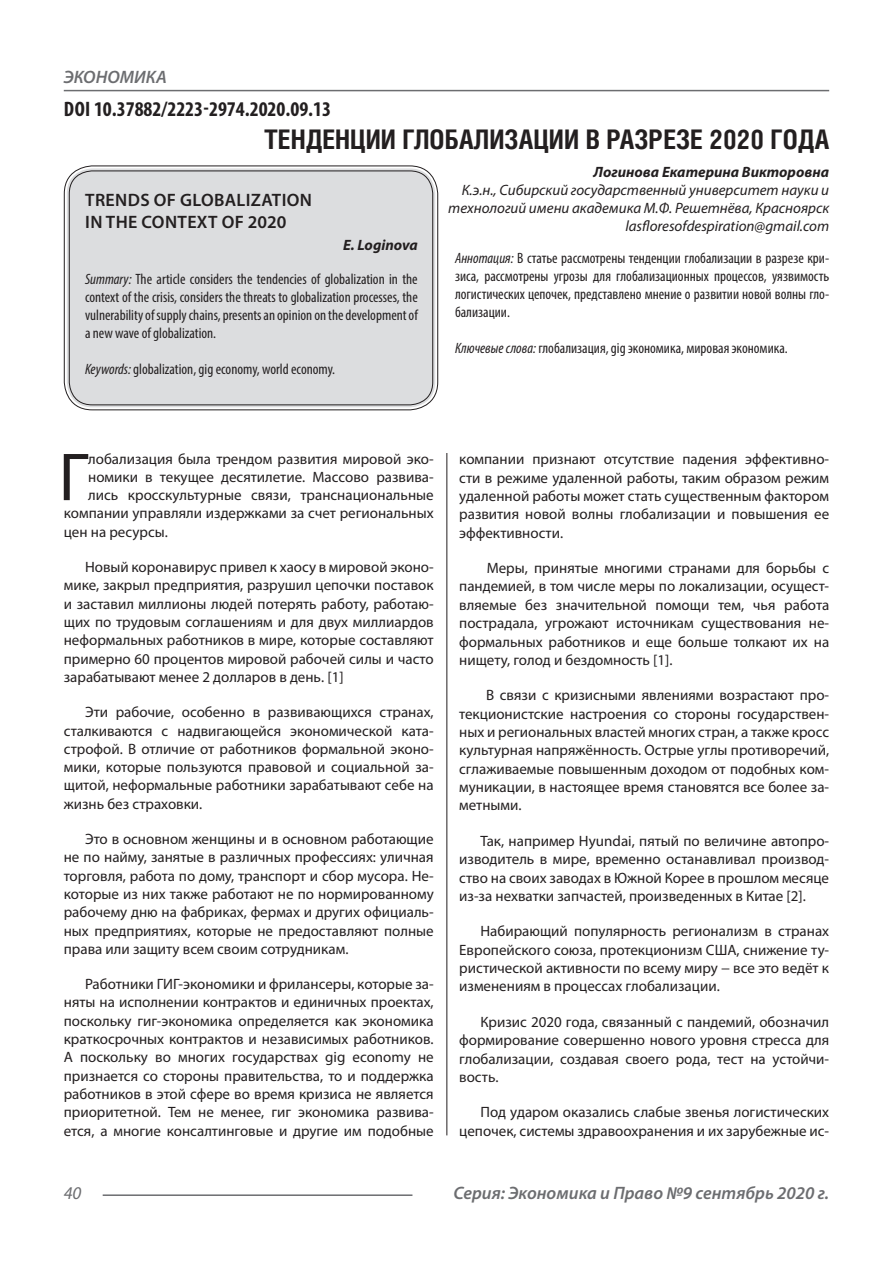
<style>
.page{position:relative;width:893px;height:1263px;background:#fff}
.page>*{position:absolute;margin:0;border:0;box-sizing:border-box;transform-origin:0 0}
.Статья_текст_первый{font:68.4px "Myriad Pro";color:#231f20}
.Статья_название{font:700 27px "Helios Cond C";color:#231f20}
.ДОИ{font:700 condensed 21px "Myriad Pro";color:#231f20}
.t1{font:italic 600 18px "Myriad Pro";color:#6c6d70}
.Статья_название_англ{font:600 18px/21.6px "Myriad Pro";letter-spacing:.02em;color:#231f20}
.t2{font:italic 18px "Myriad Pro";color:#6c6d70}
.Статья_текст{font:15px/18.3px "Myriad Pro";color:#231f20;text-align:justify}
.Статья_аннотация_анг{font:condensed 15px/18px "Myriad Pro";color:#231f20;text-align:justify}
.Статья_аннотация_тек{font:condensed 15px/18px "Myriad Pro";color:#231f20;text-align:justify}
.Статья_текст_первый-2{font:15px "Myriad Pro";color:#231f20}
.Статья_автор_инфо{font:italic 15px/18px "Myriad Pro";color:#231f20;text-align:right}
.Статья_автор_инфо-2{font:italic 700 15px "Myriad Pro";color:#231f20}
.Статья_автор_англ{font:italic 700 15px "Myriad Pro";color:#231f20}
.s1{font-style:italic}
</style>
<div class="page">
<hr style="left:446px;top:128px;width:1px;height:1007px;background:#231f20">
<hr style="left:103px;top:1194px;width:309px;height:2px;background:#6c6d70">
<hr style="left:64px;top:90px;width:765px;height:1px;background:#6c6d70">
<div style="left:443px;top:128px;width:12px;height:325px;background:#fff"></div>
<div style="left:67px;top:168px;width:368px;height:239px;background:#dcdddf;border-radius:26px"></div>
<div style="left:64px;top:165px;width:374px;height:245px;border:1px solid #231f20;border-radius:28px"></div>
<div style="left:69px;top:170px;width:364px;height:235px;border:1px solid #231f20;border-radius:23px"></div>
<p class="t1" style="left:64px;top:66px;width:105px">ЭКОНОМИКА</p>
<p class="ДОИ" style="left:64px;top:96px;width:269px">DOI 10.37882/2223-2974.2020.09.13</p>
<p class="Статья_название" style="left:264px;top:124px;width:567px">ТЕНДЕНЦИИ ГЛОБАЛИЗАЦИИ В РАЗРЕЗЕ 2020 ГОДА</p>
<p class="Статья_автор_инфо-2" style="left:593px;top:162px;width:237px">Логинова Екатерина Викторовна</p>
<p class="Статья_автор_инфо" style="left:448px;top:180px;width:382px">К.э.н., Сибирский государственный университет науки и технологий имени академика М.Ф. Решетнёва, Красноярск</p>
<p class="Статья_автор_инфо" style="left:625px;top:216px;width:205px">lasfloresofdespiration@gmail.com</p>
<p class="Статья_аннотация_тек" style="left:455px;top:249px;width:376px"><span class="s1">Аннотация:</span> В статье рассмотрены тенденции глобализации в разрезе кри&shy;зиса, рассмотрены угрозы для глобализационных процессов, уязвимость логистических цепочек, представлено мнение о развитии новой волны гло&shy;бализации.</p>
<p class="Статья_аннотация_тек" style="left:455px;top:339px;width:334px"><span class="s1">Ключевые слова:</span> глобализация, gig экономика, мировая экономика.</p>
<p class="Статья_название_англ" style="left:85px;top:189px;width:228px">TRENDS OF GLOBALIZATION<br>IN THE CONTEXT OF 2020</p>
<p class="Статья_автор_англ" style="left:343px;top:236px;width:76px">E. Loginova</p>
<p class="Статья_аннотация_анг" style="left:85px;top:270px;width:334px"><span class="s1">Summary:</span> The article considers the tendencies of globalization in the context of the crisis, considers the threats to globalization processes, the vulnerability of supply chains, presents an opinion on the development of a new wave of globalization.</p>
<p class="Статья_аннотация_анг" style="left:85px;top:360px;width:252px"><span class="s1">Keywords:</span> globalization, gig economy, world economy.</p>
<p class="Статья_текст_первый" style="left:59px;top:435px;width:31px">Г</p>
<p class="Статья_текст_первый-2" style="left:88px;top:450px;width:347px">лобализация была трендом развития мировой эко-</p>
<p class="Статья_текст_первый-2" style="left:88px;top:468px;width:347px">номики в текущее десятилетие. Массово развива-</p>
<p class="Статья_текст_первый-2" style="left:88px;top:486px;width:347px">лись кросскультурные связи, транснациональные</p>
<p class="Статья_текст_первый-2" style="left:64px;top:504px;width:371px">компании управляли издержками за счет региональных</p>
<p class="Статья_текст_первый-2" style="left:64px;top:522px;width:106px">цен на ресурсы.</p>
<p class="Статья_текст" style="left:64px;top:558px;width:371px;text-indent:21px">Новый коронавирус привел к хаосу в мировой эконо&shy;мике, закрыл предприятия, разрушил цепочки поставок и заставил миллионы людей потерять работу, работаю&shy;щих по трудовым соглашениям и для двух миллиардов неформальных работников в мире, которые составляют примерно 60 процентов мировой рабочей силы и часто зарабатывают менее 2 долларов в день. [1]</p>
<p class="Статья_текст" style="left:64px;top:703px;width:371px;text-indent:21px">Эти рабочие, особенно в развивающихся странах, сталкиваются с надвигающейся экономической ката&shy;строфой. В отличие от работников формальной эконо&shy;мики, которые пользуются правовой и социальной за&shy;щитой, неформальные работники зарабатывают себе на жизнь без страховки.</p>
<p class="Статья_текст" style="left:64px;top:829px;width:371px;text-indent:21px">Это в основном женщины и в основном работающие не по найму, занятые в различных профессиях: уличная торговля, работа по дому, транспорт и сбор мусора. Не&shy;которые из них также работают не по нормированному рабочему дню на фабриках, фермах и других официаль&shy;ных предприятиях, которые не предоставляют полные права или защиту всем своим сотрудникам.</p>
<p class="Статья_текст" style="left:64px;top:975px;width:371px;text-indent:21px">Работники ГИГ-экономики и фрилансеры, которые за&shy;няты на исполнении контрактов и единичных проектах, поскольку гиг-экономика определяется как экономика краткосрочных контрактов и независимых работников.<br>А поскольку во многих государствах gig economy не признается со стороны правительства, то и поддержка работников в этой сфере во время кризиса не является приоритетной. Тем не менее, гиг экономика развива&shy;ется, а многие консалтинговые и другие им подобные</p>
<p class="Статья_текст" style="left:459px;top:450px;width:371px">компании признают отсутствие падения эффективно&shy;сти в режиме удаленной работы, таким образом режим удаленной работы может стать существенным фактором развития новой волны глобализации и повышения ее эффективности.</p>
<p class="Статья_текст" style="left:459px;top:559px;width:371px;text-indent:27px">Меры, принятые многими странами для борьбы с пандемией, в том числе меры по локализации, осущест&shy;вляемые без значительной помощи тем, чья работа пострадала, угрожают источникам существования не&shy;формальных работников и еще больше толкают их на нищету, голод и бездомность [1].</p>
<p class="Статья_текст" style="left:459px;top:686px;width:371px;text-indent:27px">В связи с кризисными явлениями возрастают про&shy;текционистские настроения со стороны государствен&shy;ных и региональных властей многих стран, а также кросс культурная напряжённость. Острые углы противоречий, сглаживаемые повышенным доходом от подобных ком&shy;муникации, в настоящее время становятся все более за&shy;метными.</p>
<p class="Статья_текст" style="left:459px;top:831px;width:371px;text-indent:21px">Так, например Hyundai, пятый по величине автопро&shy;изводитель в мире, временно останавливал производ&shy;ство на своих заводах в Южной Корее в прошлом месяце из-за нехватки запчастей, произведенных в Китае [2].</p>
<p class="Статья_текст" style="left:459px;top:922px;width:371px;text-indent:21px">Набирающий популярность регионализм в странах Европейского союза, протекционизм США, снижение ту&shy;ристической активности по всему миру − все это ведёт к изменениям в процессах глобализации.</p>
<p class="Статья_текст" style="left:459px;top:1012px;width:371px;text-indent:21px">Кризис 2020 года, связанный с пандемий, обозначил формирование совершенно нового уровня стресса для глобализации, создавая своего рода, тест на устойчи&shy;вость.</p>
<p class="Статья_текст" style="left:459px;top:1103px;width:371px;text-align:right">Под ударом оказались слабые звенья логистических цепочек, системы здравоохранения и их зарубежные ис-</p>
<p class="t2" style="left:64px;top:1182px;width:19px">40</p>
<p class="t1" style="left:453px;top:1182px;width:377px">Серия: Экономика и Право №9 сентябрь 2020 г.</p>
</div>
